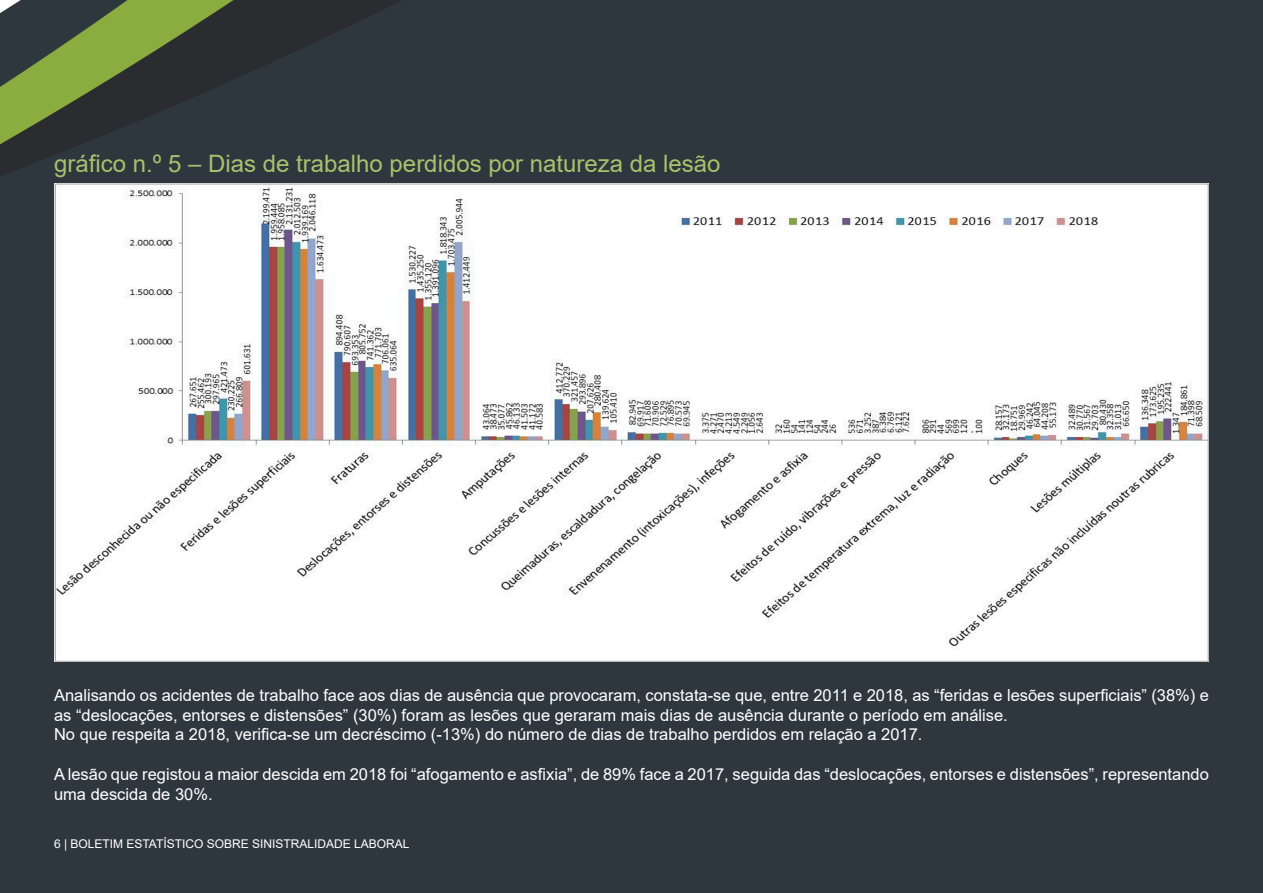
<style>
.page{position:relative;width:1263px;height:893px;background:#2e373e}
.page>*{position:absolute;margin:0;border:0;box-sizing:border-box;transform-origin:0 0}
.t1{font:24px "Arial";color:#a8c16d}
.t2{font:16.5px/19.8px "Arial";color:#fff}
.t3{font:12px "Arial";color:#fff}
</style>
<div class="page">
<img style="left:54px;top:183px;width:1155px;height:478px">
<p class="t1" style="left:54px;top:147px;width:668px">gráfico n.º 5 – Dias de trabalho perdidos por natureza da lesão</p>
<p class="t2" style="left:54px;top:685px;width:1156px">Analisando os acidentes de trabalho face aos dias de ausência que provocaram, constata-se que, entre 2011 e 2018, as “feridas e lesões superficiais” (38%) e as “deslocações, entorses e distensões” (30%) foram as lesões que geraram mais dias de ausência durante o período em análise.</p>
<p class="t2" style="left:54px;top:725px;width:870px">No que respeita a 2018, verifica-se um decréscimo (-13%) do número de dias de trabalho perdidos em relação a 2017.</p>
<p class="t2" style="left:54px;top:764px;width:1156px">A lesão que registou a maior descida em 2018 foi “afogamento e asfixia”, de 89% face a 2017, seguida das “deslocações, entorses e distensões”, representando uma descida de 30%.</p>
<p class="t3" style="left:54px;top:836px;width:357px">6 | BOLETIM ESTATÍSTICO SOBRE SINISTRALIDADE LABORAL</p>
</div>
